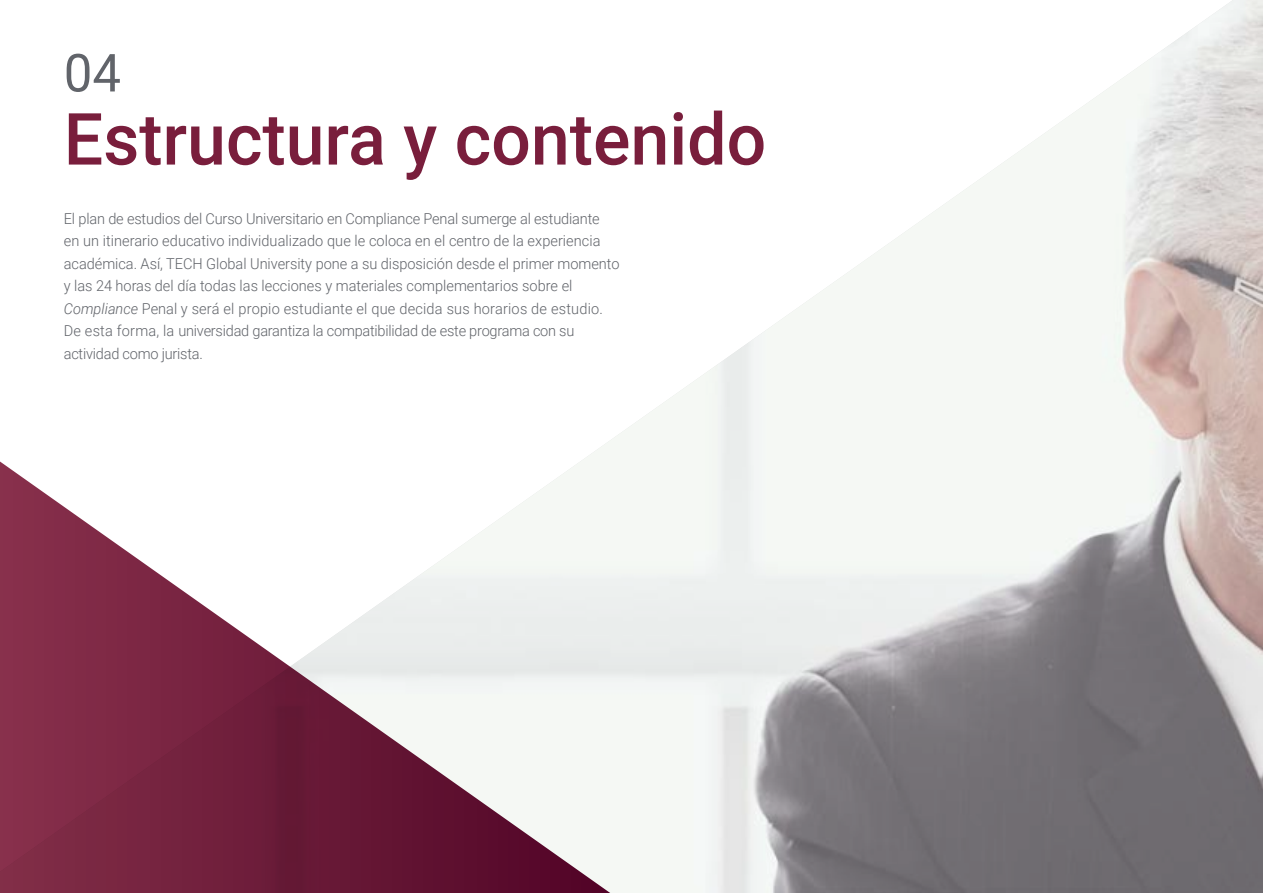
<style>
.page{position:relative;width:1263px;height:893px;background:#fff}
.page>*{position:absolute;margin:0;border:0;box-sizing:border-box;transform-origin:0 0}
.t1{font:500 72px "Roboto";color:#791e3c}
.t2{font:52.5px "Roboto";color:#61646a}
.t3{font:300 15px/22.5px "Roboto";color:#61646a}
.s1{font-style:italic}
</style>
<div class="page">
<img style="left:603px;top:0;width:660px;height:893px">
<svg style="left:0;top:446px;width:640px;height:447px"></svg>
<h2 class="t2" style="left:64px;top:36px;width:59px">04</h2>
<h1 class="t1" style="left:64px;top:89px;width:704px">Estructura y contenido</h1>
<p class="t3" style="left:64px;top:207px;width:557px">El plan de estudios del Curso Universitario en Compliance Penal sumerge al estudiante<br>en un itinerario educativo individualizado que le coloca en el centro de la experiencia académica. Así, TECH Global University pone a su disposición desde el primer momento y las 24 horas del día todas las lecciones y materiales complementarios sobre el <span class="s1">Compliance</span> Penal y será el propio estudiante el que decida sus horarios de estudio.<br>De esta forma, la universidad garantiza la compatibilidad de este programa con su actividad como jurista.</p>
</div>
